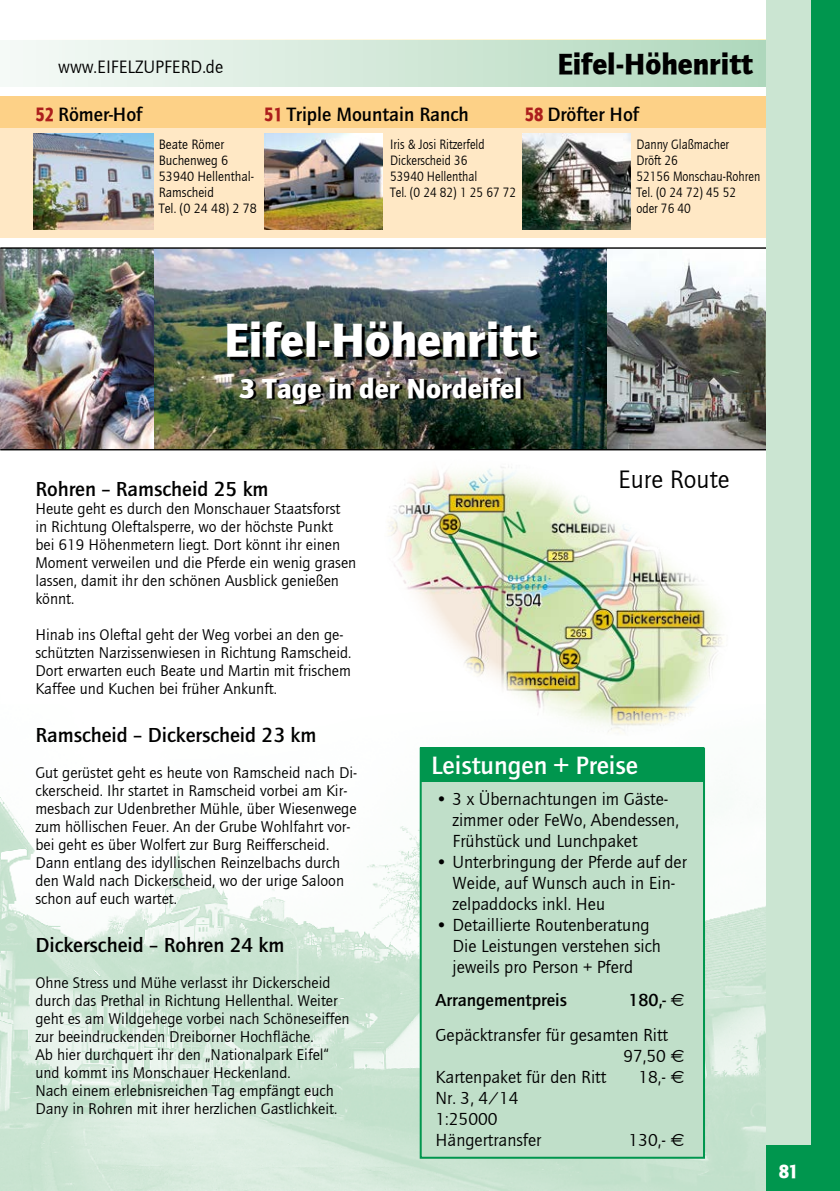
<style>
.page{position:relative;width:840px;height:1191px;background:#fff}
.page>*{position:absolute;margin:0;border:0;box-sizing:border-box;transform-origin:0 0}
.t1{font:48px "Quay Sans ITCTT Black";color:#fff}
.t2{font:30px "Quay Sans ITCTT Black";color:#000}
.t3{font:28.4px "Quay Sans ITCTT Black";color:#fff}
.t4{font:700 26px "Quay Itc T";color:#fff}
.t5{font:26px "Quay Sans ITCTT Book";color:#000}
.t6{font:700 21px "Quay Itc T";color:#000}
.t7{font:700 20px "Quay Itc T";color:#000}
.t8{font:20px "Quay Sans ITCTT Black";color:#fff;scale:.9 1}
.t9{font:18.4px "Quay Sans ITCTT Book";color:#000}
.t10{font:18px/21px "Quay Sans ITCTT Book";color:#000}
.t11{font:700 18px "Quay Itc T";color:#000}
.t12{font:16px/18px "Quay Sans ITCTT Book";color:#000}
.t13{font:14px/16px "Quay Sans ITCTT Book";color:#000;scale:.9 1}
.t14{font:14px/16px "Quay Sans ITCTT Book";color:#000;scale:.95 1}
.s1{font-family:"Quay Sans ITCTT Black";font-weight:400;color:#ac1e1c}
.s2{font-family:"Euro Sans";font-weight:400}
.s3{font-family:"Euro Sans"}
</style>
<div class="page">
<svg style="left:10px;top:40px;width:755px;height:1px"></svg>
<img style="left:0;top:747px;width:765px;height:444px">
<div style="left:0;top:96px;width:775px;height:142px;background:#ffe8c5"></div>
<div style="left:0;top:96px;width:775px;height:31px;background:#fdd187"></div>
<img style="left:153px;top:249px;width:454px;height:200px">
<img style="left:607px;top:249px;width:158px;height:200px">
<img style="left:0;top:249px;width:153px;height:200px">
<hr style="left:0;top:247px;width:765px;height:2px;background:#000">
<hr style="left:0;top:449px;width:765px;height:1px;background:#000">
<img style="left:522px;top:134px;width:108px;height:96px">
<div style="left:419px;top:747px;width:284px;height:410px;background:#c0dfc9"></div>
<div style="left:419px;top:747px;width:284px;height:34px;background:#00964e"></div>
<div style="left:419px;top:747px;width:285px;height:411px;border:2px solid #00964e"></div>
<div style="left:0;top:41px;width:824px;height:45px;background:linear-gradient(to right,#f6faf7,#abd5b7)"></div>
<div style="left:765px;top:0;width:68px;height:1191px;background:#cbe5d2"></div>
<div style="left:811px;top:0;width:28px;height:1191px;background:#00964e"></div>
<div style="left:765px;top:1145px;width:46px;height:46px;background:#00964e"></div>
<img style="left:33px;top:133px;width:120px;height:97px">
<img style="left:264px;top:133px;width:118px;height:97px">
<img style="left:388px;top:466px;width:336px;height:267px">
<p class="t9" style="left:58px;top:56px;width:49px">www.eifelzupferd</p>
<p class="t9" style="left:202px;top:56px;width:22px">.de</p>
<h2 class="t2" style="left:557px;top:46px;width:197px">Eifel-Höhenritt</h2>
<p class="t7" style="left:35px;top:102px;width:108px"><span class="s1">52</span> Römer-Hof</p>
<p class="t7" style="left:264px;top:102px;width:206px"><span class="s1">51</span> Triple Mountain Ranch</p>
<p class="t13" style="left:390px;top:137px;width:141px">Iris &amp; Josi Ritzerfeld<br>Dickerscheid 36<br>53940 Hellenthal<br>Tel. (0 24 82) 1 25 67 72</p>
<p class="t14" style="left:159px;top:137px;width:105px">Beate Römer<br>Buchenweg 6<br>53940 Hellenthal-<br>Ramscheid<br>Tel. (0 24 48) 2 78</p>
<p class="t7" style="left:524px;top:102px;width:116px"><span class="s1">58</span> Dröfter Hof</p>
<p class="t13" style="left:636px;top:137px;width:139px">Danny Glaßmacher<br>Dröft 26<br>52156 Monschau-Rohren<br>Tel. (0 24 72) 45 52 oder 76 40</p>
<h1 class="t1" style="left:224px;top:311px;width:314px">Eifel-Höhenritt</h1>
<h3 class="t3" style="left:238px;top:371px;width:285px">3 Tage in der Nordeifel</h3>
<h3 class="t6" style="left:35px;top:477px;width:234px">Rohren – Ramscheid 25 km</h3>
<p class="t12" style="left:35px;top:500px;width:322px">Heute geht es durch den Monschauer Staatsforst<br>in Richtung Oleftalsperre, wo der höchste Punkt<br>bei 619 Höhenmetern liegt. Dort könnt ihr einen Moment verweilen und die Pferde ein wenig grasen lassen, damit ihr den schönen Ausblick genießen könnt.</p>
<p class="t12" style="left:35px;top:626px;width:317px">Hinab ins Oleftal geht der Weg vorbei an den ge&shy;schützten Narzissenwiesen in Richtung Ramscheid.<br>Dort erwarten euch Beate und Martin mit frischem Kaffee und Kuchen bei früher Ankunft.</p>
<h3 class="t6" style="left:35px;top:723px;width:282px">Ramscheid – Dickerscheid 23 km</h3>
<p class="t12" style="left:35px;top:764px;width:323px">Gut gerüstet geht es heute von Ramscheid nach Di&shy;ckerscheid. Ihr startet in Ramscheid vorbei am Kir&shy;mesbach zur Udenbrether Mühle, über Wiesenwege zum höllischen Feuer. An der Grube Wohlfahrt vor&shy;bei geht es über Wolfert zur Burg Reifferscheid.<br>Dann entlang des idyllischen Reinzelbachs durch den Wald nach Dickerscheid, wo der urige Saloon schon auf euch wartet.</p>
<h3 class="t6" style="left:35px;top:933px;width:250px">Dickerscheid – Rohren 24 km</h3>
<p class="t12" style="left:35px;top:974px;width:315px">Ohne Stress und Mühe verlasst ihr Dickerscheid durch das Prethal in Richtung Hellenthal. Weiter geht es am Wildgehege vorbei nach Schöneseiffen zur beeindruckenden Dreiborner Hochfläche.<br>Ab hier durchquert ihr den „Nationalpark Eifel“ und kommt ins Monschauer Heckenland.<br>Nach einem erlebnisreichen Tag empfängt euch Dany in Rohren mit ihrer herzlichen Gastlichkeit.</p>
<h3 class="t5" style="left:617px;top:465px;width:113px">Eure Route</h3>
<h3 class="t4" style="left:431px;top:750px;width:208px">Leistungen + Preise</h3>
<p class="t10" style="left:452px;top:789px;width:228px;text-indent:-17px">• 3 x Übernachtungen im Gäste&shy;zimmer oder FeWo, Abendessen,<br>Frühstück und Lunchpaket</p>
<p class="t10" style="left:452px;top:852px;width:236px;text-indent:-17px">• Unterbringung der Pferde auf der<br>Weide, auf Wunsch auch in Ein&shy;zelpaddocks inkl. Heu</p>
<p class="t10" style="left:452px;top:915px;width:210px;text-indent:-17px">• Detaillierte Routenberatung<br>Die Leistungen verstehen sich jeweils pro Person + Pferd</p>
<p class="t11" style="left:435px;top:989px;width:133px">Arrangementpreis</p>
<p class="t11" style="left:628px;top:989px;width:57px">180,- <span class="s2">k</span></p>
<p class="t10" style="left:435px;top:1025px;width:234px">Gepäcktransfer für gesamten Ritt</p>
<p class="t10" style="left:623px;top:1046px;width:62px">97,50 <span class="s3">k</span></p>
<p class="t10" style="left:435px;top:1067px;width:172px">Kartenpaket für den Ritt</p>
<p class="t10" style="left:638px;top:1067px;width:47px">18,- <span class="s3">k</span></p>
<p class="t10" style="left:435px;top:1088px;width:107px">Nr. 3, 4/14<br>1:25000<br>Hängertransfer</p>
<p class="t10" style="left:628px;top:1130px;width:57px">130,- <span class="s3">k</span></p>
<p class="t8" style="left:778px;top:1159px;width:24px">81</p>
</div>
